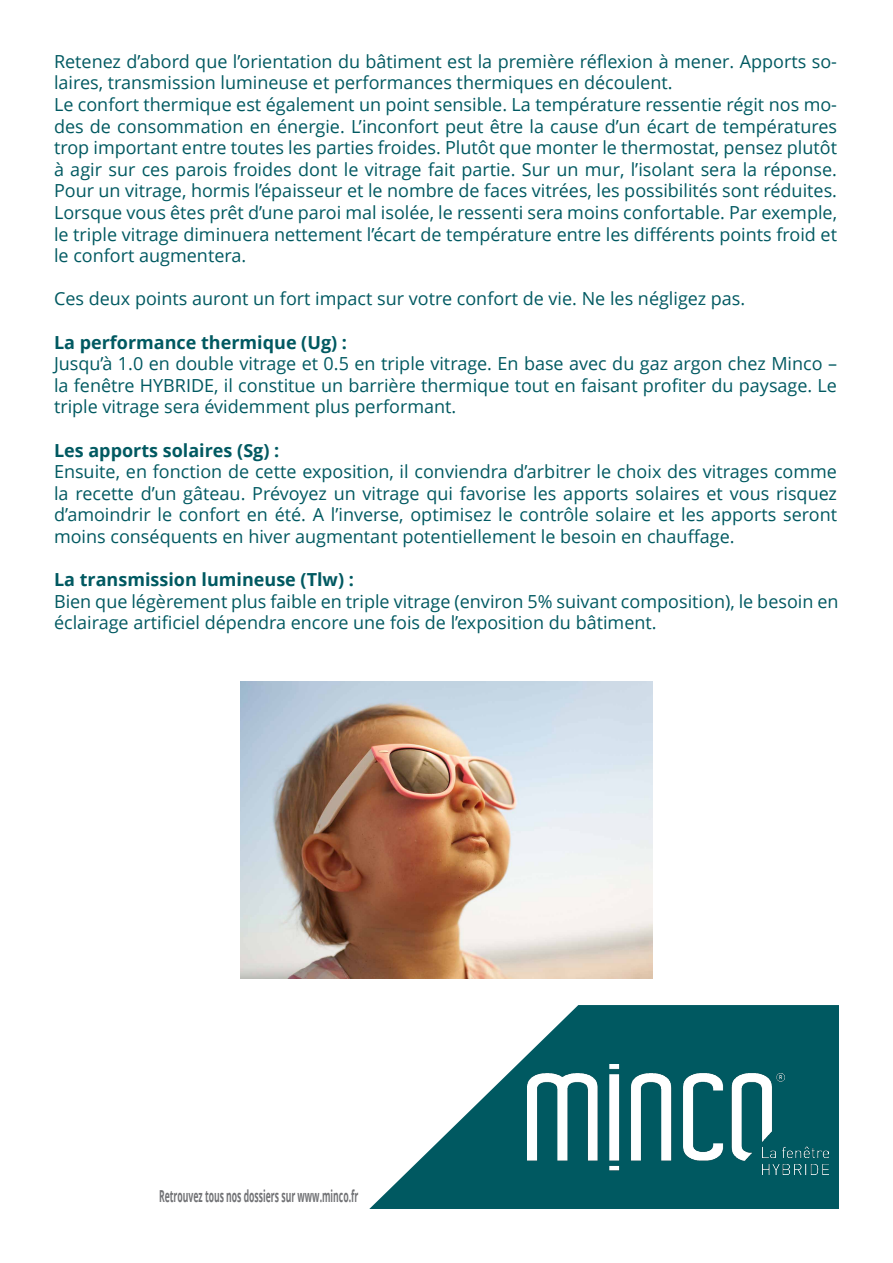
<style>
.page{position:relative;width:893px;height:1263px;background:#fff}
.page>*{position:absolute;margin:0;border:0;box-sizing:border-box;transform-origin:0 0}
.t1{font:18px/21.6px "Open Sans";color:#005961;text-align:justify}
.t2{font:700 18px "Open Sans";color:#005961}
.t3{font:700 16.5px "Open Sans";color:#717275;scale:.52 1}
</style>
<div class="page">
<svg style="left:369px;top:1005px;width:470px;height:204px;fill:#005961"></svg>
<img style="left:527px;top:1065px;width:301px;height:109px">
<img style="left:241px;top:682px;width:411px;height:296px">
<p class="t1" style="left:54px;top:50px;width:785px">Retenez d’abord que l’orientation du bâtiment est la première réflexion à mener. Apports so&shy;laires, transmission lumineuse et performances thermiques en découlent.</p>
<p class="t1" style="left:54px;top:93px;width:785px">Le confort thermique est également un point sensible. La température ressentie régit nos mo&shy;des de consommation en énergie. L’inconfort peut être la cause d’un écart de températures trop important entre toutes les parties froides. Plutôt que monter le thermostat, pensez plutôt à agir sur ces parois froides dont le vitrage fait partie. Sur un mur, l’isolant sera la réponse.<br>Pour un vitrage, hormis l’épaisseur et le nombre de faces vitrées, les possibilités sont réduites.<br>Lorsque vous êtes prêt d’une paroi mal isolée, le ressenti sera moins confortable. Par exemple, le triple vitrage diminuera nettement l’écart de température entre les différents points froid et le confort augmentera.</p>
<p class="t1" style="left:54px;top:288px;width:693px">Ces deux points auront un fort impact sur votre confort de vie. Ne les négligez pas.</p>
<p class="t2" style="left:54px;top:329px;width:295px">La performance thermique (Ug) :</p>
<p class="t1" style="left:54px;top:352px;width:785px">Jusqu’à 1.0 en double vitrage et 0.5 en triple vitrage. En base avec du gaz argon chez Minco – la fenêtre HYBRIDE, il constitue un barrière thermique tout en faisant profiter du paysage. Le triple vitrage sera évidemment plus performant.</p>
<p class="t2" style="left:54px;top:437px;width:227px">Les apports solaires (Sg) :</p>
<p class="t1" style="left:54px;top:460px;width:785px">Ensuite, en fonction de cette exposition, il conviendra d’arbitrer le choix des vitrages comme la recette d’un gâteau. Prévoyez un vitrage qui favorise les apports solaires et vous risquez d’amoindrir le confort en été. A l’inverse, optimisez le contrôle solaire et les apports seront moins conséquents en hiver augmentant potentiellement le besoin en chauffage.</p>
<p class="t2" style="left:54px;top:567px;width:301px">La transmission lumineuse (Tlw) :</p>
<p class="t1" style="left:54px;top:590px;width:786px">Bien que légèrement plus faible en triple vitrage (environ 5% suivant composition), le besoin en éclairage artificiel dépendra encore une fois de l’exposition du bâtiment.</p>
<p class="t3" style="left:159px;top:1184px;width:385px">Retrouvez tous nos dossiers sur www.minco.fr</p>
</div>
